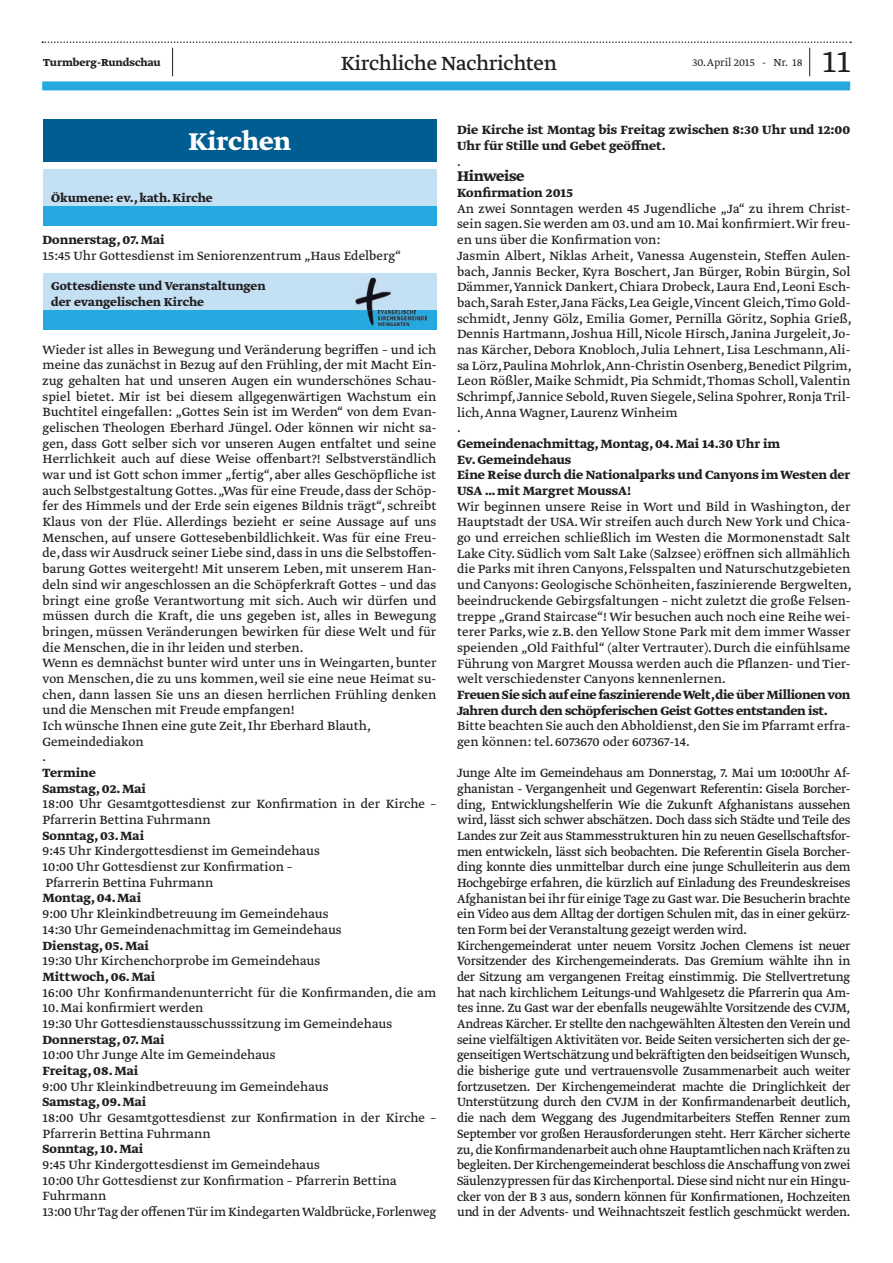
<style>
.page{position:relative;width:893px;height:1263px;background:#fff}
.page>*{position:absolute;margin:0;border:0;box-sizing:border-box;transform-origin:0 0}
.t1{font:300 36px "Greta Text Std";color:#231f20}
.t2{font:700 28.65px "Greta Text Std";color:#fff}
.t3{font:22.5px "Greta Text Std";letter-spacing:-.015em;color:#231f20}
.t4{font:700 16.5px "Greta Text Std";letter-spacing:-.02em;color:#231f20}
.t5{font:14.1px/15.8px "Greta Text Std Regular Min";color:#231f20}
.t6{font:14.1px/15.8px "Greta Text Std";letter-spacing:-.015em;color:#231f20;scale:.96 1}
.t7{font:700 14.1px/15.8px "Greta Text Std";color:#231f20}
.t8{font:700 14.1px/15.8px "Greta Text Std";letter-spacing:-.02em;color:#231f20}
.t9{font:700 13.5px/16.2px "Greta Text Std";color:#231f20}
.t10{font:700 12px "Greta Text Std";color:#231f20}
.t11{font:300 12px "Greta Text Std";color:#231f20}
</style>
<div class="page">
<div style="left:42px;top:81px;width:808px;height:9px;background:#24aae1"></div>
<svg style="left:42px;top:41px;width:809px;height:35px"></svg>
<div style="left:43px;top:119px;width:393px;height:43px;background:#005d91"></div>
<div style="left:43px;top:169px;width:393px;height:57px;background:#c3e0f4"></div>
<div style="left:43px;top:206px;width:393px;height:20px;background:#24aae1"></div>
<div style="left:43px;top:273px;width:393px;height:57px;background:#c3e0f4"></div>
<div style="left:43px;top:310px;width:393px;height:20px;background:#24aae1"></div>
<img style="left:355px;top:278px;width:36px;height:32px">
<img style="left:367px;top:310px;width:7px;height:15px">
<img style="left:377px;top:309px;width:50px;height:16px">
<p class="t10" style="left:43px;top:56px;width:119px">Turmberg-Rundschau</p>
<h3 class="t3" style="left:341px;top:50px;width:217px">Kirchliche Nachrichten</h3>
<p class="t11" style="left:692px;top:56px;width:112px">30. April 2015 - Nr. 18</p>
<h1 class="t1" style="left:822px;top:41px;width:30px">11</h1>
<h2 class="t2" style="left:188px;top:125px;width:104px">Kirchen</h2>
<p class="t9" style="left:51px;top:190px;width:163px">Ökumene: ev., kath. Kirche</p>
<p class="t7" style="left:43px;top:232px;width:124px">Donnerstag, 07. Mai</p>
<p class="t5" style="left:43px;top:248px;width:360px">15:45 Uhr Gottesdienst im Seniorenzentrum „Haus Edelberg“</p>
<p class="t9" style="left:51px;top:278px;width:216px">Gottesdienste und Veranstaltungen der evangelischen Kirche</p>
<p class="t5" style="left:43px;top:342px;width:395px">Wieder ist alles in Bewegung und Veränderung begriffen – und ich meine das zunächst in Bezug auf den Frühling, der mit Macht Ein&shy;zug gehalten hat und unseren Augen ein wunderschönes Schau&shy;spiel bietet. Mir ist bei diesem allgegenwärtigen Wachstum ein Buchtitel eingefallen: „Gottes Sein ist im Werden“ von dem Evan&shy;gelischen Theologen Eberhard Jüngel. Oder können wir nicht sa&shy;gen, dass Gott selber sich vor unseren Augen entfaltet und seine Herrlichkeit auch auf diese Weise offenbart?! Selbstverständlich war und ist Gott schon immer „fertig“, aber alles Geschöpfliche ist auch Selbstgestaltung Gottes. „Was für eine Freude, dass der Schöp&shy;fer des Himmels und der Erde sein eigenes Bildnis trägt“, schreibt Klaus von der Flüe. Allerdings bezieht er seine Aussage auf uns Menschen, auf unsere Gottesebenbildlichkeit. Was für eine Freu&shy;de, dass wir Ausdruck seiner Liebe sind, dass in uns die Selbstoffen&shy;barung Gottes weitergeht! Mit unserem Leben, mit unserem Han&shy;deln sind wir angeschlossen an die Schöpferkraft Gottes – und das bringt eine große Verantwortung mit sich. Auch wir dürfen und müssen durch die Kraft, die uns gegeben ist, alles in Bewegung bringen, müssen Veränderungen bewirken für diese Welt und für die Menschen, die in ihr leiden und sterben.<br>Wenn es demnächst bunter wird unter uns in Weingarten, bunter von Menschen, die zu uns kommen, weil sie eine neue Heimat su&shy;chen, dann lassen Sie uns an diesen herrlichen Frühling denken und die Menschen mit Freude empfangen!<br>Ich wünsche Ihnen eine gute Zeit, Ihr Eberhard Blauth, Gemeindediakon<br>.</p>
<p class="t7" style="left:43px;top:765px;width:105px">Termine<br>Samstag, 02. Mai</p>
<p class="t5" style="left:43px;top:797px;width:395px">18:00 Uhr Gesamtgottesdienst zur Konfirmation in der Kirche –<br>Pfarrerin Bettina Fuhrmann</p>
<p class="t7" style="left:43px;top:828px;width:103px">Sonntag, 03. Mai</p>
<p class="t5" style="left:43px;top:844px;width:279px">9:45 Uhr Kindergottesdienst im Gemeindehaus<br>10:00 Uhr Gottesdienst zur Konfirmation –<br>Pfarrerin Bettina Fuhrmann</p>
<p class="t7" style="left:43px;top:891px;width:100px">Montag, 04. Mai</p>
<p class="t5" style="left:43px;top:907px;width:301px">9:00 Uhr Kleinkindbetreuung im Gemeindehaus<br>14:30 Uhr Gemeindenachmittag im Gemeindehaus</p>
<p class="t7" style="left:43px;top:938px;width:108px">Dienstag, 05. Mai</p>
<p class="t5" style="left:43px;top:954px;width:279px">19:30 Uhr Kirchenchorprobe im Gemeindehaus</p>
<p class="t7" style="left:43px;top:969px;width:114px">Mittwoch, 06. Mai</p>
<p class="t5" style="left:43px;top:985px;width:395px">16:00 Uhr Konfirmandenunterricht für die Konfirmanden, die am</p>
<p class="t5" style="left:43px;top:1001px;width:351px">10. Mai konfirmiert werden<br>19:30 Uhr Gottesdienstausschusssitzung im Gemeindehaus</p>
<p class="t7" style="left:43px;top:1032px;width:124px">Donnerstag, 07. Mai</p>
<p class="t5" style="left:43px;top:1048px;width:235px">10:00 Uhr Junge Alte im Gemeindehaus</p>
<p class="t7" style="left:43px;top:1063px;width:97px">Freitag, 08. Mai</p>
<p class="t5" style="left:43px;top:1079px;width:288px">9:00 Uhr Kleinkindbetreuung im Gemeindehaus</p>
<p class="t7" style="left:43px;top:1095px;width:105px">Samstag, 09. Mai</p>
<p class="t5" style="left:43px;top:1111px;width:395px">18:00 Uhr Gesamtgottesdienst zur Konfirmation in der Kirche –<br>Pfarrerin Bettina Fuhrmann</p>
<p class="t7" style="left:43px;top:1142px;width:102px">Sonntag, 10. Mai</p>
<p class="t5" style="left:43px;top:1158px;width:395px">9:45 Uhr Kindergottesdienst im Gemeindehaus<br>10:00 Uhr Gottesdienst zur Konfirmation – Pfarrerin Bettina Fuhrmann<br>13:00 Uhr Tag der offenen Tür im Kindegarten Waldbrücke,Forlenweg</p>
<p class="t7" style="left:457px;top:123px;width:395px">Die Kirche ist Montag bis Freitag zwischen 8:30 Uhr und 12:00<br>Uhr für Stille und Gebet geöffnet.</p>
<p class="t5" style="left:457px;top:154px;width:5px">.</p>
<p class="t4" style="left:457px;top:167px;width:69px">Hinweise</p>
<p class="t7" style="left:457px;top:186px;width:117px">Konfirmation 2015</p>
<p class="t5" style="left:457px;top:201px;width:396px">An zwei Sonntagen werden 45 Jugendliche „Ja“ zu ihrem Christ&shy;sein sagen. Sie werden am 03. und am 10. Mai konfirmiert. Wir freu&shy;en uns über die Konfirmation von:<br>Jasmin Albert, Niklas Arheit, Vanessa Augenstein, Steffen Aulen&shy;bach, Jannis Becker, Kyra Boschert, Jan Bürger, Robin Bürgin, Sol Dämmer, Yannick Dankert, Chiara Drobeck, Laura End, Leoni Esch&shy;bach, Sarah Ester, Jana Fäcks, Lea Geigle,Vincent Gleich,Timo Gold&shy;schmidt, Jenny Gölz, Emilia Gomer, Pernilla Göritz, Sophia Grieß, Dennis Hartmann, Joshua Hill, Nicole Hirsch, Janina Jurgeleit, Jo&shy;nas Kärcher, Debora Knobloch, Julia Lehnert, Lisa Leschmann, Ali&shy;sa Lörz, Paulina Mohrlok,Ann-Christin Osenberg, Benedict Pilgrim, Leon Rößler, Maike Schmidt, Pia Schmidt, Thomas Scholl, Valentin Schrimpf, Jannice Sebold, Ruven Siegele, Selina Spohrer, Ronja Tril&shy;lich, Anna Wagner, Laurenz Winheim<br>.</p>
<p class="t7" style="left:457px;top:437px;width:395px">Gemeindenachmittag, Montag, 04. Mai 14.30 Uhr im<br>Ev. Gemeindehaus<br>Eine Reise durch die Nationalparks und Canyons im Westen der USA … mit Margret MoussA!</p>
<p class="t5" style="left:457px;top:499px;width:396px;text-align:justify">Wir beginnen unsere Reise in Wort und Bild in Washington, der Hauptstadt der USA. Wir streifen auch durch New York und Chica&shy;go und erreichen schließlich im Westen die Mormonenstadt Salt Lake City. Südlich vom Salt Lake (Salzsee) eröffnen sich allmählich die Parks mit ihren Canyons, Felsspalten und Naturschutzgebieten und Canyons: Geologische Schönheiten, faszinierende Bergwelten, beeindruckende Gebirgsfaltungen – nicht zuletzt die große Felsen&shy;treppe „Grand Staircase“! Wir besuchen auch noch eine Reihe wei&shy;terer Parks, wie z.B. den Yellow Stone Park mit dem immer Wasser speienden „Old Faithful“ (alter Vertrauter). Durch die einfühlsame Führung von Margret Moussa werden auch die Pflanzen- und Tier&shy;welt verschiedenster Canyons kennenlernen.</p>
<p class="t8" style="left:457px;top:687px;width:395px">Freuen Sie sich auf eine faszinierende Welt,die über Millionen von<br>Jahren durch den schöpferischen Geist Gottes entstanden ist.</p>
<p class="t5" style="left:457px;top:719px;width:395px">Bitte beachten Sie auch den Abholdienst, den Sie im Pfarramt erfra&shy;gen können: tel. 6073670 oder 607367-14.</p>
<p class="t6" style="left:457px;top:766px;width:411px">Junge Alte im Gemeindehaus am Donnerstag, 7. Mai um 10:00Uhr Af&shy;ghanistan - Vergangenheit und Gegenwart Referentin: Gisela Borcher&shy;ding, Entwicklungshelferin Wie die Zukunft Afghanistans aussehen wird, lässt sich schwer abschätzen. Doch dass sich Städte und Teile des Landes zur Zeit aus Stammesstrukturen hin zu neuen Gesellschaftsfor&shy;men entwickeln, lässt sich beobachten. Die Referentin Gisela Borcher&shy;ding konnte dies unmittelbar durch eine junge Schulleiterin aus dem Hochgebirge erfahren, die kürzlich auf Einladung des Freundeskreises Afghanistan bei ihr für einige Tage zu Gast war. Die Besucherin brachte ein Video aus dem Alltag der dortigen Schulen mit, das in einer gekürz&shy;ten Form bei der Veranstaltung gezeigt werden wird.<br>Kirchengemeinderat unter neuem Vorsitz Jochen Clemens ist neuer Vorsitzender des Kirchengemeinderats. Das Gremium wählte ihn in der Sitzung am vergangenen Freitag einstimmig. Die Stellvertretung hat nach kirchlichem Leitungs-und Wahlgesetz die Pfarrerin qua Am&shy;tes inne. Zu Gast war der ebenfalls neugewählte Vorsitzende des CVJM, Andreas Kärcher. Er stellte den nachgewählten Ältesten den Verein und seine vielfältigen Aktivitäten vor. Beide Seiten versicherten sich der ge&shy;genseitigen Wertschätzung und bekräftigten den beidseitigen Wunsch, die bisherige gute und vertrauensvolle Zusammenarbeit auch weiter fortzusetzen. Der Kirchengemeinderat machte die Dringlichkeit der Unterstützung durch den CVJM in der Konfirmandenarbeit deutlich, die nach dem Weggang des Jugendmitarbeiters Steffen Renner zum September vor großen Herausforderungen steht. Herr Kärcher sicherte zu, die Konfirmandenarbeit auch ohne Hauptamtlichen nach Kräften zu begleiten. Der Kirchengemeinderat beschloss die Anschaffung von zwei Säulenzypressen für das Kirchenportal. Diese sind nicht nur ein Hingu&shy;cker von der B 3 aus, sondern können für Konfirmationen, Hochzeiten und in der Advents- und Weihnachtszeit festlich geschmückt werden.</p>
</div>
